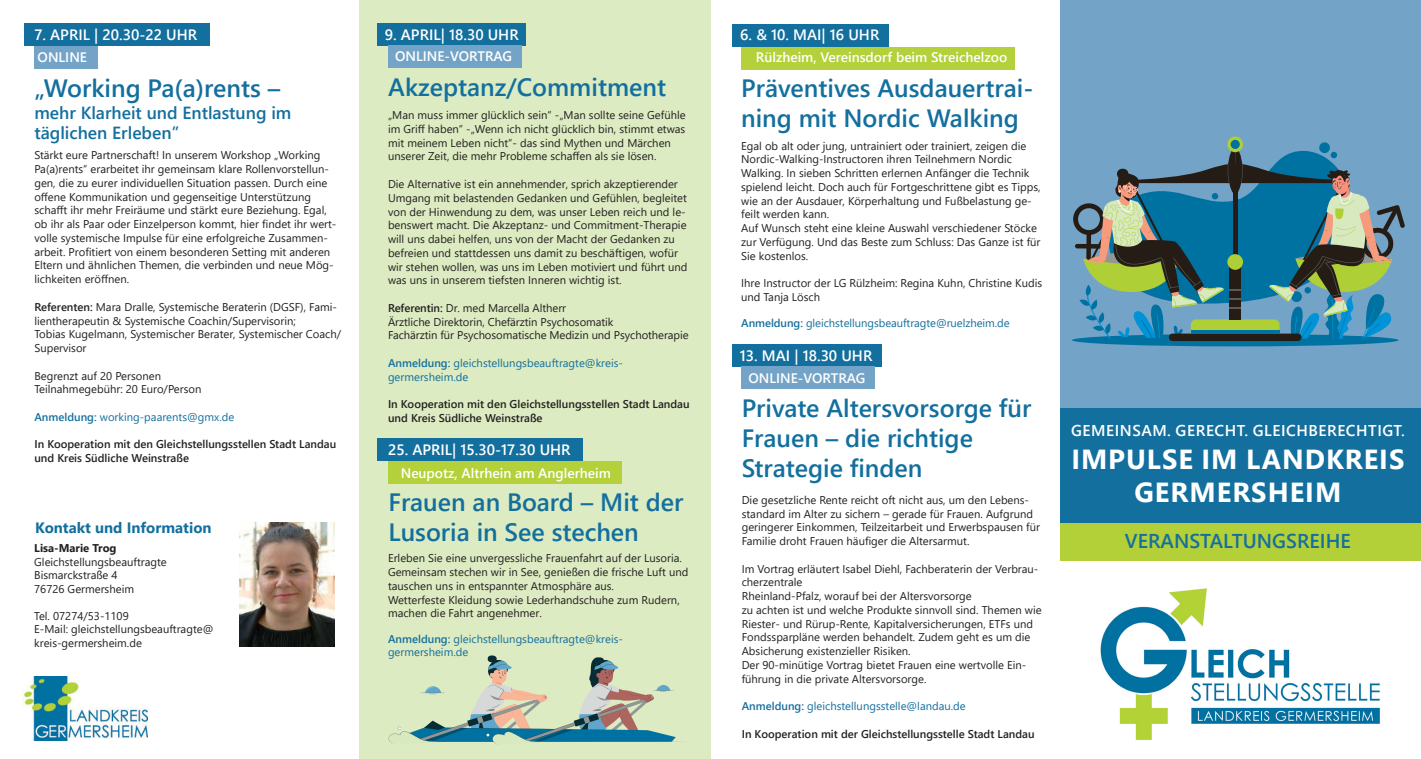
<style>
.page{position:relative;width:1421px;height:759px;background:#fff}
.page>*{position:absolute;margin:0;border:0;box-sizing:border-box;transform-origin:0 0}
.t1{font:700 27.5px/33px "Segoe UI";letter-spacing:.035em;color:#fff;text-align:center}
.t2{font:600 25px/30px "Segoe UI";color:#136f9e}
.t3{font:600 20px "Segoe UI";color:#156f9e}
.t4{font:600 17.5px/20px "Segoe UI";color:#136f9e}
.t5{font:600 15.62px "Segoe UI";letter-spacing:.035em;color:#fff}
.t6{font:600 15px "Segoe UI";color:#fff}
.t7{font:700 15px "Segoe UI";color:#136f9e}
.t8{font:600 13.75px "Segoe UI";color:#fff}
.t9{font:11.25px/13.8px "Segoe UI";color:#231f20}
.t10{font:11.25px/13.5px "Segoe UI";color:#156f9e}
.t11{font:600 11.25px/13.8px "Segoe UI";color:#231f20}
.t12{font:700 11.25px "Segoe UI";color:#231f20}
.s1{font-weight:600}
</style>
<div class="page">
<div style="left:359px;top:0;width:351px;height:758px;background:#dcebc1"></div>
<div style="left:377px;top:438px;width:206px;height:23px;background:#136f9e"></div>
<div style="left:388px;top:461px;width:234px;height:22px;background:#b4d03a"></div>
<div style="left:732px;top:24px;width:157px;height:23px;background:#136f9e"></div>
<div style="left:741px;top:47px;width:274px;height:22px;background:#b4d03a"></div>
<div style="left:732px;top:344px;width:150px;height:22px;background:#136f9e"></div>
<div style="left:742px;top:366px;width:133px;height:23px;background:#73a4c8"></div>
<div style="left:377px;top:23px;width:149px;height:22px;background:#136f9e"></div>
<div style="left:388px;top:45px;width:134px;height:23px;background:#73a4c8"></div>
<div style="left:25px;top:23px;width:185px;height:23px;background:#136f9e"></div>
<div style="left:34px;top:46px;width:63px;height:22px;background:#73a4c8"></div>
<img style="left:23px;top:676px;width:124px;height:63px">
<img style="left:1100px;top:588px;width:280px;height:153px">
<div style="left:1060px;top:523px;width:361px;height:37px;background:#b4d038"></div>
<div style="left:1060px;top:406px;width:361px;height:116px;background:#136f9e"></div>
<img style="left:239px;top:522px;width:95px;height:124px">
<div style="left:1060px;top:0;width:361px;height:407px;background:#73a4c8"></div>
<div style="left:1072px;top:334px;width:326px;height:12px;background:#0072a1;border-radius:50%"></div>
<div style="left:1169px;top:333px;width:132px;height:8px;background:#251c15;border-radius:4px"></div>
<svg style="left:1227px;top:136px;width:16px;height:16px"></svg>
<svg style="left:1073px;top:141px;width:331px;height:199px"></svg>
<svg style="left:388px;top:655px;width:292px;height:89px"></svg>
<h3 class="t6" style="left:34px;top:20px;width:164px">7. APRIL | 20.30-22 UHR</h3>
<p class="t8" style="left:38px;top:44px;width:51px">ONLINE</p>
<h2 class="t2" style="left:34px;top:71px;width:247px">„Working Pa(a)rents –</h2>
<h3 class="t4" style="left:34px;top:102px;width:259px">mehr Klarheit und Entlastung im täglichen Erleben”</h3>
<p class="t9" style="left:34px;top:147px;width:304px">Stärkt eure Partnerschaft! In unserem Workshop „Working Pa(a)rents“ erarbeitet ihr gemeinsam klare Rollenvorstellun&shy;gen, die zu eurer individuellen Situation passen. Durch eine offene Kommunikation und gegenseitige Unterstützung schafft ihr mehr Freiräume und stärkt eure Beziehung. Egal, ob ihr als Paar oder Einzelperson kommt, hier findet ihr wert&shy;volle systemische Impulse für eine erfolgreiche Zusammen&shy;arbeit. Profitiert von einem besonderen Setting mit anderen Eltern und ähnlichen Themen, die verbinden und neue Mög&shy;lichkeiten eröffnen.</p>
<p class="t9" style="left:34px;top:299px;width:308px"><span class="s1">Referenten:</span> Mara Dralle, Systemische Beraterin (DGSF), Fami&shy;lientherapeutin &amp; Systemische Coachin/Supervisorin;<br>Tobias Kugelmann, Systemischer Berater, Systemischer Coach/ Supervisor</p>
<p class="t9" style="left:34px;top:367px;width:169px">Begrenzt auf 20 Personen<br>Teilnahmegebühr: 20 Euro/Person</p>
<p class="t10" style="left:34px;top:409px;width:201px"><span class="s1">Anmeldung:</span> working-paarents@gmx.de</p>
<p class="t11" style="left:34px;top:436px;width:303px">In Kooperation mit den Gleichstellungsstellen Stadt Landau und Kreis Südliche Weinstraße</p>
<h3 class="t7" style="left:35px;top:513px;width:178px">Kontakt und Information</h3>
<p class="t12" style="left:34px;top:537px;width:84px">Lisa-Marie Trog</p>
<p class="t9" style="left:34px;top:554px;width:134px">Gleichstellungsbeauftragte<br>Bismarckstraße 4<br>76726 Germersheim</p>
<p class="t9" style="left:34px;top:608px;width:181px">Tel. 07274/53-1109<br>E-Mail: gleichstellungsbeauftragte@ kreis-germersheim.de</p>
<h3 class="t6" style="left:385px;top:20px;width:135px">9. APRIL| 18.30 UHR</h3>
<p class="t8" style="left:395px;top:43px;width:119px">ONLINE-VORTRAG</p>
<h2 class="t2" style="left:388px;top:70px;width:279px">Akzeptanz/Commitment</h2>
<p class="t9" style="left:388px;top:107px;width:299px">„Man muss immer glücklich sein“ -„Man sollte seine Gefühle im Griff haben“ -„Wenn ich nicht glücklich bin, stimmt etwas mit meinem Leben nicht“- das sind Mythen und Märchen unserer Zeit, die mehr Probleme schaffen als sie lösen.</p>
<p class="t9" style="left:388px;top:176px;width:301px">Die Alternative ist ein annehmender, sprich akzeptierender Umgang mit belastenden Gedanken und Gefühlen, begleitet von der Hinwendung zu dem, was unser Leben reich und le&shy;benswert macht. Die Akzeptanz- und Commitment-Therapie will uns dabei helfen, uns von der Macht der Gedanken zu befreien und stattdessen uns damit zu beschäftigen, wofür wir stehen wollen, was uns im Leben motiviert und führt und was uns in unserem tiefsten Inneren wichtig ist.</p>
<p class="t9" style="left:388px;top:300px;width:302px"><span class="s1">Referentin:</span> Dr. med Marcella Altherr<br>Ärztliche Direktorin, Chefärztin Psychosomatik<br>Fachärztin für Psychosomatische Medizin und Psychotherapie</p>
<p class="t10" style="left:388px;top:355px;width:237px"><span class="s1">Anmeldung:</span> gleichstellungsbeauftragte@kreis&shy;germersheim.de</p>
<p class="t11" style="left:388px;top:396px;width:303px">In Kooperation mit den Gleichstellungsstellen Stadt Landau und Kreis Südliche Weinstraße</p>
<h3 class="t6" style="left:388px;top:435px;width:184px">25. APRIL| 15.30-17.30 UHR</h3>
<p class="t8" style="left:401px;top:459px;width:212px">Neupotz, Altrhein am Anglerheim</p>
<h2 class="t2" style="left:388px;top:485px;width:296px">Frauen an Board – Mit der<br>Lusoria in See stechen</h2>
<p class="t9" style="left:388px;top:550px;width:302px">Erleben Sie eine unvergessliche Frauenfahrt auf der Lusoria.<br>Gemeinsam stechen wir in See, genießen die frische Luft und tauschen uns in entspannter Atmosphäre aus.<br>Wetterfeste Kleidung sowie Lederhandschuhe zum Rudern, machen die Fahrt angenehmer.</p>
<p class="t10" style="left:388px;top:630px;width:237px"><span class="s1">Anmeldung:</span> gleichstellungsbeauftragte@kreis&shy;germersheim.de</p>
<h3 class="t6" style="left:740px;top:21px;width:141px">6. &amp; 10. MAI| 16 UHR</h3>
<p class="t8" style="left:756px;top:45px;width:253px">Rülzheim, Vereinsdorf beim Streichelzoo</p>
<h2 class="t2" style="left:741px;top:71px;width:294px">Präventives Ausdauertrai&shy;ning mit Nordic Walking</h2>
<p class="t9" style="left:741px;top:138px;width:301px">Egal ob alt oder jung, untrainiert oder trainiert, zeigen die Nordic-Walking-Instructoren ihren Teilnehmern Nordic Walking. In sieben Schritten erlernen Anfänger die Technik spielend leicht. Doch auch für Fortgeschrittene gibt es Tipps, wie an der Ausdauer, Körperhaltung und Fußbelastung ge&shy;feilt werden kann.<br>Auf Wunsch steht eine kleine Auswahl verschiedener Stöcke zur Verfügung. Und das Beste zum Schluss: Das Ganze ist für Sie kostenlos.</p>
<p class="t9" style="left:741px;top:275px;width:302px">Ihre Instructor der LG Rülzheim: Regina Kuhn, Christine Kudis und Tanja Lösch</p>
<p class="t10" style="left:741px;top:314px;width:270px"><span class="s1">Anmeldung:</span> gleichstellungsbeauftragte@ruelzheim.de</p>
<h3 class="t6" style="left:740px;top:341px;width:134px">13. MAI | 18.30 UHR</h3>
<p class="t8" style="left:748px;top:365px;width:119px">ONLINE-VORTRAG</p>
<h2 class="t2" style="left:742px;top:390px;width:291px">Private Altersvorsorge für<br>Frauen – die richtige<br>Strategie finden</h2>
<p class="t9" style="left:742px;top:492px;width:300px">Die gesetzliche Rente reicht oft nicht aus, um den Lebens&shy;standard im Alter zu sichern – gerade für Frauen. Aufgrund geringerer Einkommen, Teilzeitarbeit und Erwerbspausen für Familie droht Frauen häufiger die Altersarmut.</p>
<p class="t9" style="left:742px;top:560px;width:301px">Im Vortrag erläutert Isabel Diehl, Fachberaterin der Verbrau&shy;cherzentrale<br>Rheinland-Pfalz, worauf bei der Altersvorsorge<br>zu achten ist und welche Produkte sinnvoll sind. Themen wie Riester- und Rürup-Rente, Kapitalversicherungen, ETFs und Fondssparpläne werden behandelt. Zudem geht es um die Absicherung existenzieller Risiken.<br>Der 90-minütige Vortrag bietet Frauen eine wertvolle Ein&shy;führung in die private Altersvorsorge.</p>
<p class="t10" style="left:742px;top:698px;width:226px"><span class="s1">Anmeldung:</span> gleichstellungsstelle@landau.de</p>
<p class="t11" style="left:742px;top:725px;width:294px">In Kooperation mit der Gleichstellungsstelle Stadt Landau</p>
<h3 class="t5" style="left:1071px;top:415px;width:335px">GEMEINSAM. GERECHT. GLEICHBERECHTIGT.</h3>
<h1 class="t1" style="left:1071px;top:440px;width:335px">IMPULSE IM LANDKREIS<br>GERMERSHEIM</h1>
<h3 class="t3" style="left:1125px;top:522px;width:227px">VERANSTALTUNGSREIHE</h3>
</div>
